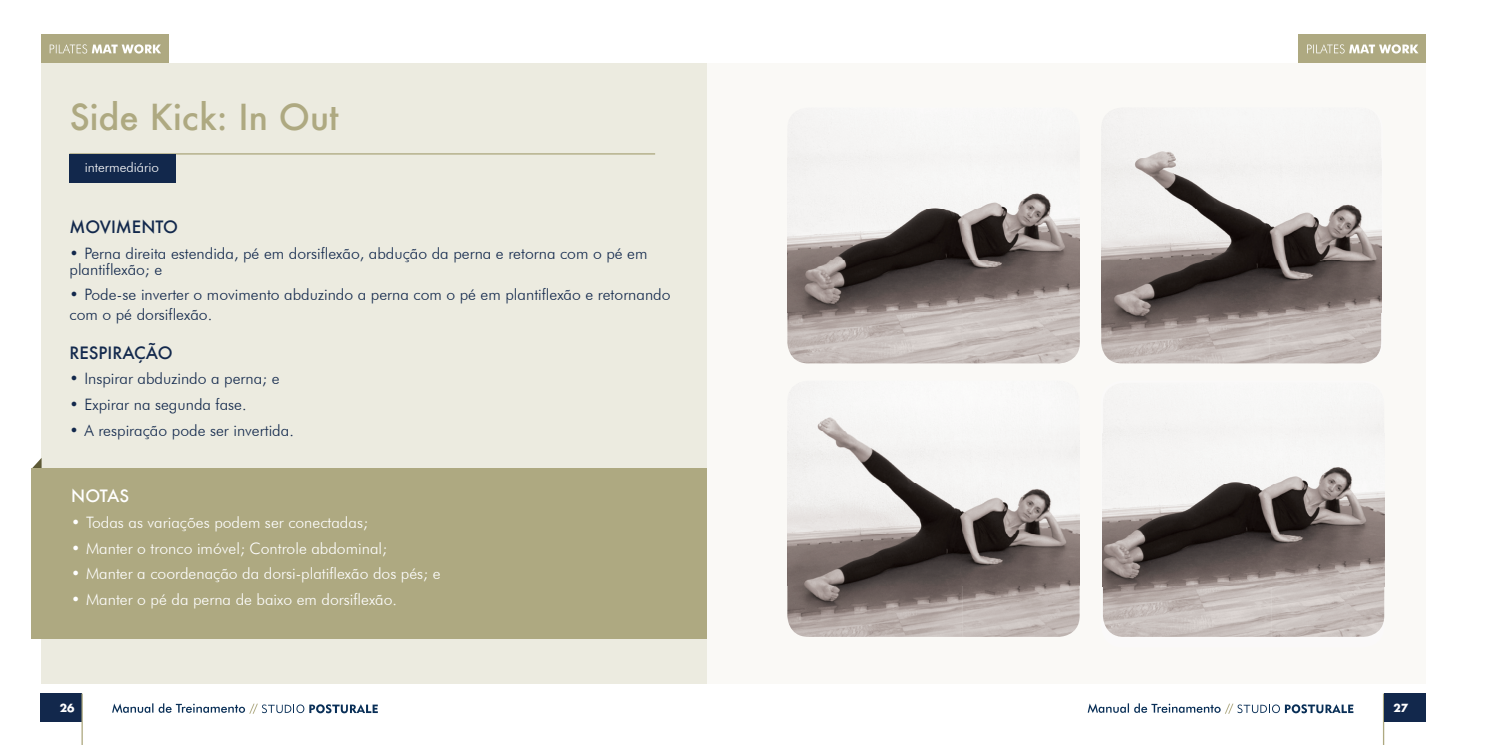
<style>
.page{position:relative;width:1489px;height:745px;background:#fff}
.page>*{position:absolute;margin:0;border:0;box-sizing:border-box;transform-origin:0 0}
.t1{font:500 35px "Futura";color:#aea981}
.t2{font:500 16.62px "Futura";color:#12284c}
.t3{font:500 16.62px "Futura";letter-spacing:-.015em;color:#fff}
.t4{font:300 15.75px/15.8px "Futura BT";color:#12284c}
.t5{font:300 15.75px "Futura BT";color:#fff}
.t6{font:300 13.47px "Futura BT";color:#fff}
.t7{font:700 12.25px "Futura";color:#fff}
</style>
<div class="page">
<div style="left:40px;top:693px;width:42px;height:29px;background:#12284c"></div>
<hr style="left:81px;top:693px;width:2px;height:51px;background:#aea981">
<svg style="left:112px;top:703px;width:266px;height:10px"></svg>
<div style="left:41px;top:63px;width:666px;height:620px;background:#ecebe0"></div>
<div style="left:41px;top:34px;width:127px;height:29px;background:#aea981"></div>
<svg style="left:50px;top:44px;width:111px;height:10px"></svg>
<svg style="left:33px;top:458px;width:9px;height:9px"></svg>
<div style="left:32px;top:467px;width:685px;height:171px;background:#aea981"></div>
<hr style="left:69px;top:153px;width:586px;height:1px;background:#aea981">
<div style="left:69px;top:154px;width:107px;height:29px;background:#12284c"></div>
<div style="left:1298px;top:34px;width:127px;height:29px;background:#aea981"></div>
<svg style="left:1307px;top:44px;width:111px;height:10px"></svg>
<svg style="left:1087px;top:703px;width:266px;height:10px"></svg>
<hr style="left:1382px;top:693px;width:1px;height:51px;background:#aea981">
<div style="left:1383px;top:693px;width:42px;height:29px;background:#12284c"></div>
<div style="left:707px;top:63px;width:718px;height:620px;background:#faf9f6"></div>
<img style="left:1101px;top:115px;width:279px;height:248px">
<img style="left:1102px;top:423px;width:281px;height:213px">
<img style="left:787px;top:417px;width:292px;height:219px">
<img style="left:787px;top:132px;width:292px;height:231px">
<h1 class="t1" style="left:69px;top:92px;width:271px">Side Kick: In Out</h1>
<p class="t6" style="left:85px;top:159px;width:76px">intermediário</p>
<p class="t2" style="left:69px;top:215px;width:110px">MOVIMENTO</p>
<p class="t4" style="left:69px;top:245px;width:579px">• Perna direita estendida, pé em dorsiflexão, abdução da perna e retorna com o pé em plantiflexão; e</p>
<p class="t4" style="left:69px;top:285px;width:602px;line-height:19.2px">• Pode-se inverter o movimento abduzindo a perna com o pé em plantiflexão e retornando com o pé dorsiflexão.</p>
<p class="t2" style="left:69px;top:341px;width:104px">RESPIRAÇÃO</p>
<p class="t4" style="left:69px;top:370px;width:211px">• Inspirar abduzindo a perna; e</p>
<p class="t4" style="left:69px;top:396px;width:178px">• Expirar na segunda fase.</p>
<p class="t4" style="left:69px;top:422px;width:226px">• A respiração pode ser invertida.</p>
<p class="t3" style="left:71px;top:484px;width:59px">NOTAS</p>
<p class="t5" style="left:71px;top:512px;width:298px">• Todas as variações podem ser conectadas;</p>
<p class="t5" style="left:71px;top:538px;width:317px">• Manter o tronco imóvel; Controle abdominal;</p>
<p class="t5" style="left:71px;top:563px;width:371px">• Manter a coordenação da dorsi-platiflexão dos pés; e</p>
<p class="t5" style="left:71px;top:589px;width:327px">• Manter o pé da perna de baixo em dorsiflexão.</p>
<p class="t7" style="left:60px;top:702px;width:16px">26</p>
<p class="t7" style="left:1393px;top:702px;width:16px">27</p>
</div>
